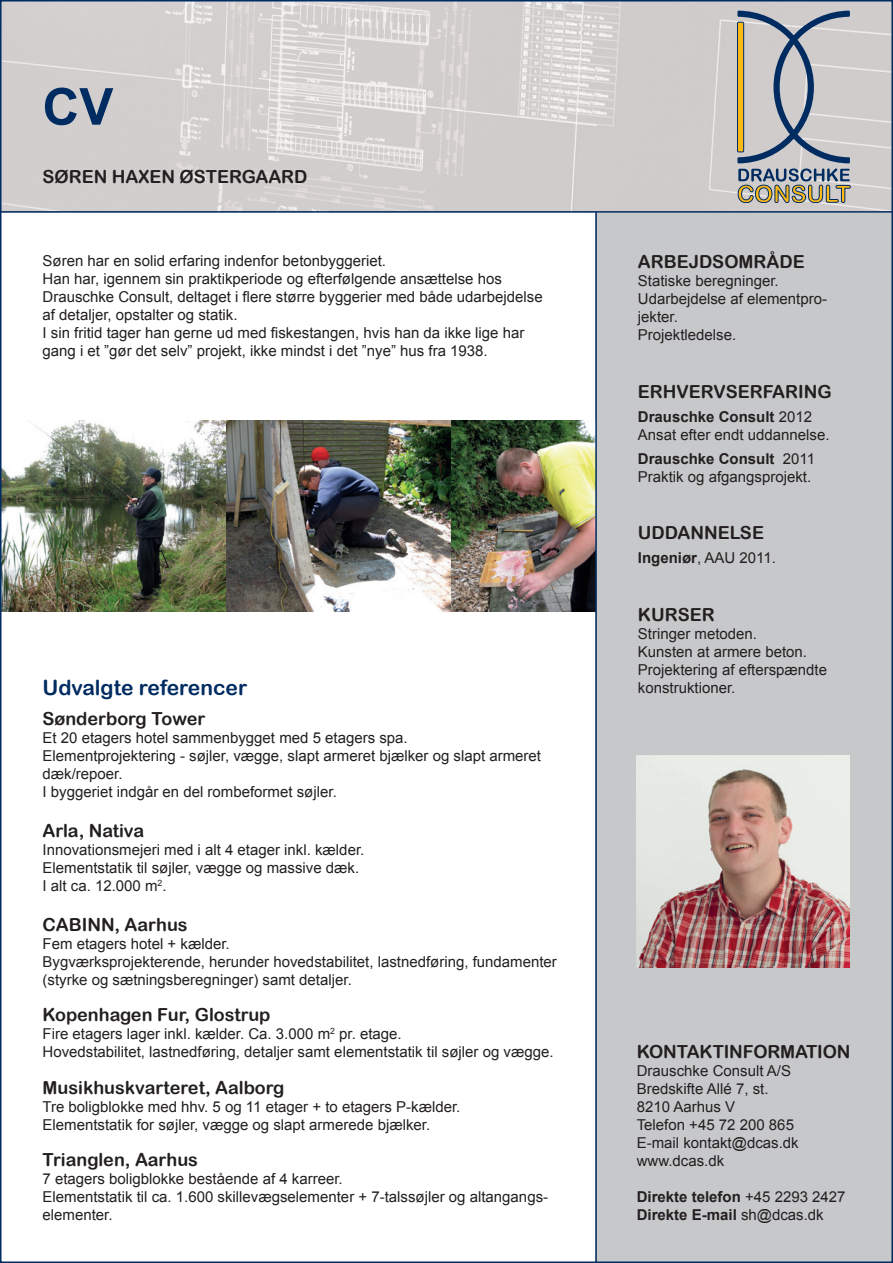
<style>
.page{position:relative;width:893px;height:1263px;background:#fff}
.page>*{position:absolute;margin:0;border:0;box-sizing:border-box;transform-origin:0 0}
.t1{font:700 51px "Arial";color:#002c62}
.t2{font:21px "Arial Rounded MT Bold";color:#002c62}
.t3{font:18px "Arial Rounded MT Bold";color:#231f20}
.t4{font:15px/18px "Arial";color:#231f20}
.t5{font:700 15px/18px "Arial";color:#231f20}
.s1{font-weight:700}
.s2{font-weight:400}
</style>
<div class="page">
<div style="left:595px;top:211px;width:298px;height:1052px;background:#c7c8ca"></div>
<img style="left:3px;top:3px;width:887px;height:208px">
<svg style="left:737px;top:11px;width:113px;height:192px;background:#abadad"></svg>
<img style="left:637px;top:755px;width:212px;height:213px">
<img style="left:3px;top:420px;width:592px;height:192px">
<hr style="left:595px;top:212px;width:2px;height:1051px;background:#002c62">
<hr style="left:0;top:211px;width:893px;height:2px;background:#002c62">
<h1 class="t1" style="left:43px;top:73px;width:72px">CV</h1>
<p class="t3" style="left:43px;top:166px;width:267px">Søren Haxen Østergaard</p>
<p class="t4" style="left:43px;top:252px;width:502px">Søren har en solid erfaring indenfor betonbyggeriet.<br>Han har, igennem sin praktikperiode og efterfølgende ansættelse hos Drauschke Consult, deltaget i flere større byggerier med både udarbejdelse af detaljer, opstalter og statik.<br>I sin fritid tager han gerne ud med fiskestangen, hvis han da ikke lige har gang i et ”gør det selv” projekt, ikke mindst i det ”nye” hus fra 1938.</p>
<h2 class="t2" style="left:43px;top:675px;width:206px">Udvalgte referencer</h2>
<p class="t3" style="left:43px;top:708px;width:164px">Sønderborg Tower</p>
<p class="t4" style="left:43px;top:729px;width:500px">Et 20 etagers hotel sammenbygget med 5 etagers spa.<br>Elementprojektering - søjler, vægge, slapt armeret bjælker og slapt armeret dæk/repoer.<br>I byggeriet indgår en del rombeformet søjler.</p>
<p class="t3" style="left:43px;top:820px;width:103px">Arla, Nativa</p>
<p class="t4" style="left:43px;top:841px;width:323px">Innovationsmejeri med i alt 4 etager inkl. kælder.<br>Elementstatik til søjler, vægge og massive dæk.<br>I alt ca. 12.000 m<sup>2</sup>.</p>
<p class="t3" style="left:43px;top:913px;width:39px">CABINN</p>
<p class="t3" style="left:114px;top:913px;width:75px">, Aarhus</p>
<p class="t4" style="left:43px;top:934px;width:516px">Fem etagers hotel + kælder.<br>Bygværksprojekterende, herunder hovedstabilitet, lastnedføring, fundamenter (styrke og sætningsberegninger) samt detaljer.</p>
<p class="t3" style="left:43px;top:1004px;width:229px">Kopenhagen Fur, Glostrup</p>
<p class="t4" style="left:43px;top:1025px;width:513px">Fire etagers lager inkl. kælder. Ca. 3.000 m<sup>2</sup> pr. etage.<br>Hovedstabilitet, lastnedføring, detaljer samt elementstatik til søjler og vægge.</p>
<p class="t3" style="left:43px;top:1077px;width:243px">Musikhuskvarteret, Aalborg</p>
<p class="t4" style="left:43px;top:1098px;width:419px">Tre boligblokke med hhv. 5 og 11 etager + to etagers P-kælder.<br>Elementstatik for søjler, vægge og slapt armerede bjælker.</p>
<p class="t3" style="left:43px;top:1149px;width:157px">Trianglen, Aarhus</p>
<p class="t4" style="left:43px;top:1170px;width:507px">7 etagers boligblokke bestående af 4 karreer.<br>Elementstatik til ca. 1.600 skillevægselementer + 7-talssøjler og altangangs&shy;elementer.</p>
<p class="t3" style="left:638px;top:251px;width:168px">Arbejdsområde</p>
<p class="t4" style="left:638px;top:272px;width:191px">Statiske beregninger.<br>Udarbejdelse af elementpro&shy;jekter.<br>Projektledelse.</p>
<p class="t3" style="left:638px;top:381px;width:195px">erhvervserfaring</p>
<p class="t4" style="left:638px;top:408px;width:193px"><span class="s1">Drauschke Consult</span> 2012<br>Ansat efter endt uddannelse.</p>
<p class="t4" style="left:638px;top:450px;width:179px"><span class="s1">Drauschke Consult</span> 2011<br>Praktik og afgangsprojekt.</p>
<p class="t3" style="left:638px;top:522px;width:128px">Uddannelse</p>
<p class="t4" style="left:638px;top:549px;width:140px"><span class="s1">Ingeniør</span>, AAU 2011.</p>
<p class="t3" style="left:638px;top:604px;width:78px">Ku rser</p>
<p class="t4" style="left:638px;top:625px;width:191px">Stringer metoden.<br>Kunsten at armere beton.<br>Projektering af efterspændte konstruktioner.</p>
<p class="t3" style="left:637px;top:1041px;width:215px">kontaktinformation</p>
<p class="t4" style="left:637px;top:1062px;width:163px">Drauschke Consult A/S<br>Bredskifte Allé 7, st.<br>8210 Aarhus V<br>Telefon +45 72 200 865<br>E-mail kontakt@dcas.dk www.dcas.dk</p>
<p class="t5" style="left:637px;top:1189px;width:210px">Direkte telefon <span class="s2">+45 2293 2427<br></span>Direkte E-mail <span class="s2">sh@dcas.dk</span></p>
</div>
